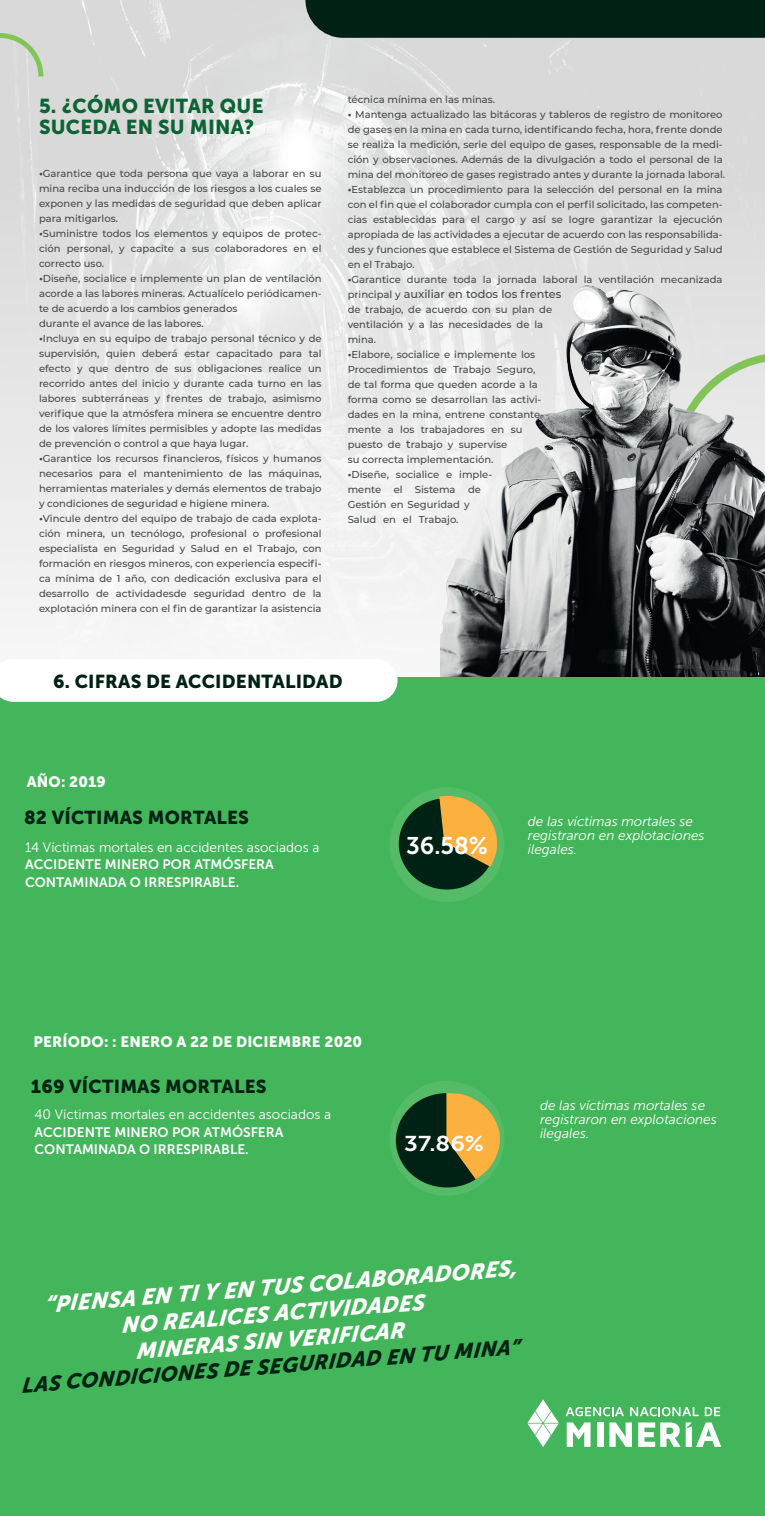
<style>
.page{position:relative;width:765px;height:1516px;background:#fff}
.page>*{position:absolute;margin:0;border:0;box-sizing:border-box;transform-origin:0 0}
.t1{font:24px "Museo Sans 700";color:#fff}
.t2{font:italic 22.12px "Museo Sans 900";color:#fff}
.t3{font:21.38px "Museo Sans 700";color:#fff;scale:1.12 1}
.t4{font:italic 20.88px "Museo Sans 900";color:#002215}
.t5{font:20px/21.2px "Museo Sans 900";letter-spacing:.01em;color:#0c6434}
.t6{font:18.62px "Museo Sans 900";letter-spacing:.01em;color:#002215}
.t7{font:18.62px "Museo Sans 900";letter-spacing:.01em;color:#002114}
.t8{font:15px "Museo Sans 900";letter-spacing:.01em;color:#fff}
.t9{font:italic 13.62px/13.8px "Museo Sans 300";color:#fff}
.t10{font:13.62px/17.5px "Museo Sans 700";color:#fff}
.t11{font:13.62px "Museo Sans 300";color:#fff}
.t12{font:500 11.25px "Montserrat";color:#454849}
.t13{font:500 10px/15px "Montserrat";color:#454849;text-align:justify}
.s1{font-family:"Museo Sans 100";font-weight:400}
.s2{font-size:10px}
.s3{font-size:11.25px}
</style>
<div class="page">
<div style="left:0;top:0;width:765px;height:76px;background:#d9d9d9"></div>
<svg style="left:0;top:76px;width:765px;height:551px"></svg>
<svg style="left:0;top:31px;width:46px;height:50px;background:#cdd6c7"></svg>
<img style="left:440px;top:278px;width:325px;height:399px">
<div style="left:0;top:677px;width:765px;height:839px;background:#43b65b"></div>
<div style="left:390px;top:1081px;width:114px;height:114px;background:#55bb69;border-radius:50%"></div>
<div style="left:390px;top:787px;width:114px;height:115px;background:#55bb69;border-radius:50%"></div>
<svg style="left:527px;top:1399px;width:32px;height:48px"></svg>
<svg style="left:567px;top:1422px;width:24px;height:24px"></svg>
<div style="left:597px;top:1422px;width:6px;height:24px;background:#fff"></div>
<svg style="left:609px;top:1422px;width:23px;height:24px"></svg>
<svg style="left:566px;top:1407px;width:58px;height:9px"></svg>
<svg style="left:630px;top:1407px;width:69px;height:9px"></svg>
<svg style="left:705px;top:1407px;width:15px;height:9px"></svg>
<svg style="left:638px;top:1422px;width:83px;height:24px"></svg>
<div style="left:305px;top:0;width:460px;height:38px;background:#002114"></div>
<div style="left:0;top:677px;width:398px;height:25px;background:#fff"></div>
<div style="left:399px;top:798px;width:96px;height:91px;background:#002215;border-radius:50%"></div>
<svg style="left:439px;top:795px;width:59px;height:71px"></svg>
<svg style="left:396px;top:1093px;width:106px;height:94px"></svg>
<h3 class="t5" style="left:39px;top:95px;width:226px">5. ¿CÓMO EVITAR QUE<br>SUCEDA EN SU MINA?</h3>
<p class="t13" style="left:39px;top:166px;width:284px"><span class="s1">•</span>Garantice que toda persona que vaya a laborar en su mina reciba una inducción de los riesgos a los cuales se exponen y las medidas de seguridad que deben aplicar para mitigarlos.</p>
<p class="t13" style="left:39px;top:226px;width:284px"><span class="s1">•</span>Suministre todos los elementos y equipos de protec&shy;ción personal, y capacite a sus colaboradores en el correcto uso.</p>
<p class="t13" style="left:39px;top:271px;width:284px;text-align:left"><span class="s1">•</span>Diseñe, socialice e implemente un plan de ventilación acorde a las labores mineras. Actualícelo periódicamen&shy;te de acuerdo a los cambios generados<br>durante el avance de las labores.</p>
<p class="t13" style="left:39px;top:331px;width:284px"><span class="s1">•</span>Incluya en su equipo de trabajo personal técnico y de supervisión, quien deberá estar capacitado para tal efecto y que dentro de sus obligaciones realice un recorrido antes del inicio y durante cada turno en las labores subterráneas y frentes de trabajo, asimismo verifique que la atmósfera minera se encuentre dentro de los valores límites permisibles y adopte las medidas de prevención o control a que haya lugar.</p>
<p class="t13" style="left:39px;top:451px;width:284px"><span class="s1">•</span>Garantice los recursos financieros, físicos y humanos necesarios para el mantenimiento de las máquinas, herramientas materiales y demás elementos de trabajo y condiciones de seguridad e higiene minera.</p>
<p class="t13" style="left:39px;top:511px;width:284px"><span class="s1">•</span>Vincule dentro del equipo de trabajo de cada explota&shy;ción minera, un tecnólogo, profesional o profesional especialista en Seguridad y Salud en el Trabajo, con formación en riesgos mineros, con experiencia especifi&shy;ca mínima de 1 año, con dedicación exclusiva para el desarrollo de actividadesde seguridad dentro de la explotación minera con el fin de garantizar la asistencia</p>
<p class="t13" style="left:348px;top:92px;width:149px">técnica mínima en las minas.</p>
<p class="t13" style="left:348px;top:107px;width:379px;text-align:left"><span class="s1">•</span> Mantenga actualizado las bitácoras y tableros de registro de monitoreo de gases en la mina en cada turno, identificando fecha, hora, frente donde se realiza la medición, serie del equipo de gases, responsable de la medi&shy;ción y observaciones. Además de la divulgación a todo el personal de la mina del monitoreo de gases registrado antes y durante la jornada laboral.</p>
<p class="t13" style="left:348px;top:182px;width:376px"><span class="s1">•</span>Establezca un procedimiento para la selección del personal en la mina con el fin que el colaborador cumpla con el perfil solicitado, las competen&shy;cias establecidas para el cargo y así se logre garantizar la ejecución apropiada de las actividades a ejecutar de acuerdo con las responsabilida&shy;des y funciones que establece el Sistema de Gestión de Seguridad y Salud en el Trabajo.</p>
<p class="t13" style="left:348px;top:272px;width:376px"><span class="s1">•</span>Garantice durante toda la jornada laboral la ventilación mecanizada</p>
<p class="t12" style="left:348px;top:286px;width:215px"><span class="s2">principal y</span> auxiliar en todos los frentes</p>
<p class="t13" style="left:348px;top:302px;width:206px;text-align:left">de trabajo, de acuerdo con su plan de ventilación y a las necesidades de la mina.</p>
<p class="t13" style="left:348px;top:347px;width:198px;text-align:left"><span class="s1">•</span>Elabore, socialice e implemente los Procedimientos de Trabajo Seguro, de tal forma que queden acorde a la forma como se desarrollan las activi&shy;dades en la mina, entrene constante&shy;mente a los trabajadores en su puesto de <span class="s3">t</span>rabajo y supervise<br>su correcta implementación.</p>
<p class="t13" style="left:348px;top:467px;width:146px;text-align:left"><span class="s1">•</span>Diseñe, socialice e imple&shy;mente el Sistema de<br>Gestión en Seguridad y<br>Salud en el Trabajo.</p>
<h3 class="t7" style="left:53px;top:670px;width:291px">6. CIFRAS DE ACCIDENTALIDAD</h3>
<h3 class="t8" style="left:27px;top:773px;width:81px">AÑO: 2019</h3>
<h3 class="t6" style="left:24px;top:806px;width:226px">82 VÍCTIMAS MORTALES</h3>
<h3 class="t11" style="left:25px;top:839px;width:296px">14 Víctimas mortales en accidentes asociados a</h3>
<h3 class="t10" style="left:25px;top:855px;width:250px">ACCIDENTE MINERO POR ATMÓSFERA<br>CONTAMINADA O IRRESPIRABLE.</h3>
<h1 class="t1" style="left:406px;top:832px;width:83px">36.58%</h1>
<h3 class="t9" style="left:528px;top:814px;width:178px">de las víctimas mortales se registraron en explotaciones ilegales.</h3>
<h3 class="t8" style="left:34px;top:1033px;width:330px">PERÍODO: : ENERO A 22 DE DICIEMBRE 2020</h3>
<h3 class="t6" style="left:31px;top:1076px;width:237px">169 VÍCTIMAS MORTALES</h3>
<h3 class="t11" style="left:35px;top:1107px;width:298px">40 Víctimas mortales en accidentes asociados a</h3>
<h3 class="t10" style="left:35px;top:1123px;width:250px">ACCIDENTE MINERO POR ATMÓSFERA<br>CONTAMINADA O IRRESPIRABLE.</h3>
<h3 class="t3" style="left:404px;top:1131px;width:73px">37.86%</h3>
<h3 class="t9" style="left:540px;top:1098px;width:178px">de las víctimas mortales se registraron en explotaciones ilegales.</h3>
<h2 class="t2" style="left:43px;top:1290px;width:475px;rotate:-4deg">“PIENSA EN TI Y EN TUS COLABORADORES,</h2>
<h2 class="t2" style="left:120px;top:1311px;width:305px;rotate:-4deg">NO REALICES ACTIVIDADES</h2>
<h2 class="t2" style="left:135px;top:1337px;width:271px;rotate:-4deg">MINERAS SIN VERIFICAR</h2>
<h3 class="t4" style="left:20px;top:1372px;width:501px;rotate:-4deg">LAS CONDICIONES DE SEGURIDAD EN TU MINA”</h3>
</div>
